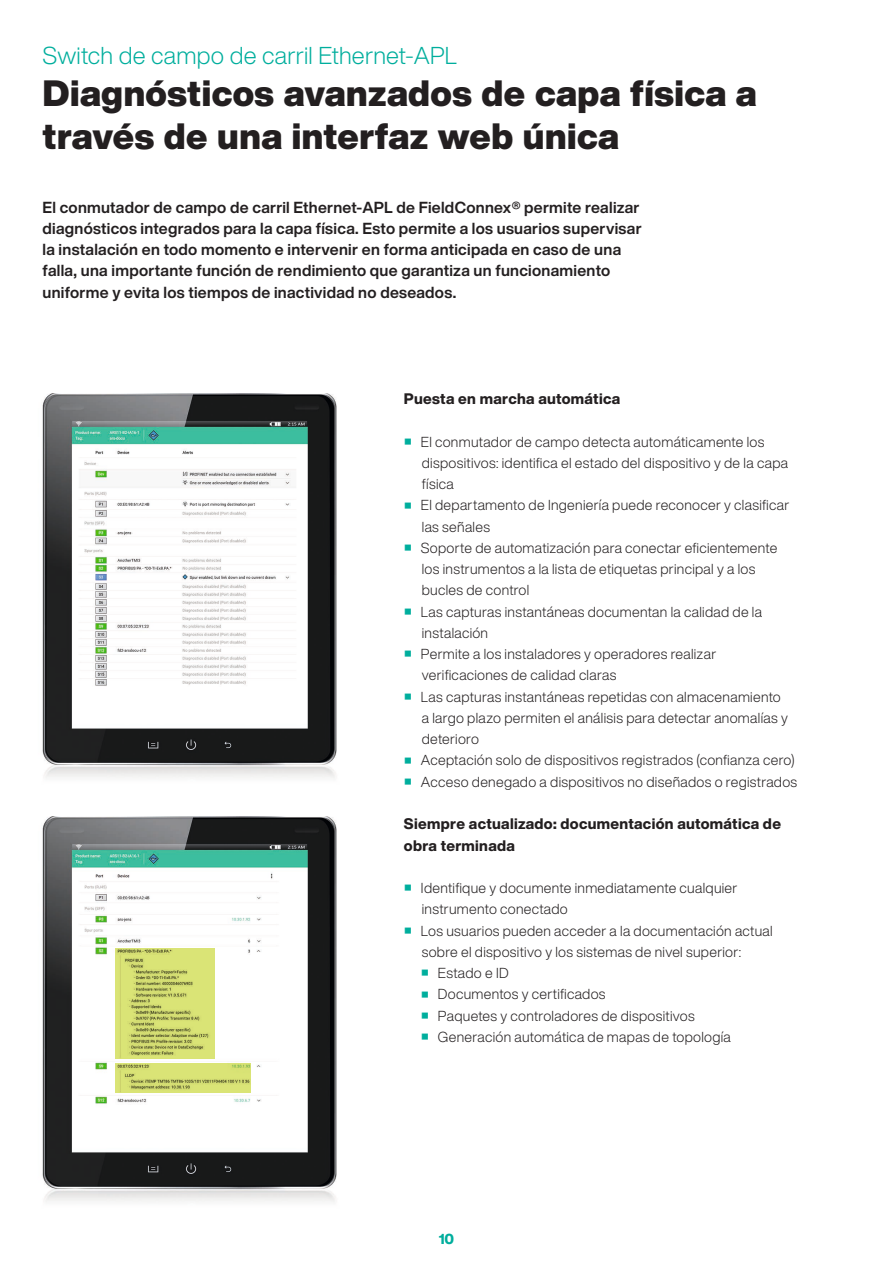
<style>
.page{position:relative;width:893px;height:1263px;background:#fff}
.page>*{position:absolute;margin:0;border:0;box-sizing:border-box;transform-origin:0 0}
.Headline_24_pt__Standard{font:900 36px/42.5px "Helvetica Now Display";letter-spacing:.01em;color:#231f20}
.Headline_24_pt__Standard-2{font:300 24px "Helvetica Now Display";letter-spacing:.01em;color:#00ae9d}
.Introtext__10_5_pt__Schwarz{font:700 15.75px/21.3px "Helvetica Now Display";letter-spacing:.02em;color:#231f20}
.Subhead_10_pt__Schwarz{font:800 15px/21.3px "Helvetica Now Display";letter-spacing:.02em;color:#231f20}
.t1{font:300 14.25px/21.3px "Helvetica Now Display";letter-spacing:.02em;color:#231f20}
.t2{font:800 14.25px "Helvetica Now Display";color:#00ae9d}
</style>
<div class="page">
<img style="left:42px;top:393px;width:295px;height:385px">
<img style="left:42px;top:816px;width:295px;height:386px">
<svg style="left:115px;top:948px;width:100px;height:111px;background:#c9d26c"></svg>
<svg style="left:115px;top:1063px;width:136px;height:30px;background:#cdd66f"></svg>
<p class="Headline_24_pt__Standard-2" style="left:43px;top:39px;width:416px">Switch de campo de carril Ethernet-APL</p>
<p class="Headline_24_pt__Standard" style="left:43px;top:72px;width:716px">Diagnósticos avanzados de capa física a través de una interfaz web única</p>
<p class="Introtext__10_5_pt__Schwarz" style="left:43px;top:196px;width:601px">El conmutador de campo de carril Ethernet-APL de FieldConnex® permite realizar diagnósticos integrados para la capa física. Esto permite a los usuarios supervisar la instalación en todo momento e intervenir en forma anticipada en caso de una falla, una importante función de rendimiento que garantiza un funcionamiento uniforme y evita los tiempos de inactividad no deseados.</p>
<p class="Subhead_10_pt__Schwarz" style="left:404px;top:388px;width:218px">Puesta en marcha automática</p>
<p class="t1" style="left:422px;top:431px;width:368px;text-indent:-17px"><sup>■</sup> El conmutador de campo detecta automáticamente los dispositivos: identifica el estado del dispositivo y de la capa física</p>
<p class="t1" style="left:422px;top:494px;width:369px;text-indent:-17px"><sup>■</sup> El departamento de Ingeniería puede reconocer y clasificar las señales</p>
<p class="t1" style="left:422px;top:537px;width:357px;text-indent:-17px"><sup>■</sup> Soporte de automatización para conectar eficientemente los instrumentos a la lista de etiquetas principal y a los bucles de control</p>
<p class="t1" style="left:422px;top:601px;width:342px;text-indent:-17px"><sup>■</sup> Las capturas instantáneas documentan la calidad de la instalación</p>
<p class="t1" style="left:422px;top:643px;width:296px;text-indent:-17px"><sup>■</sup> Permite a los instaladores y operadores realizar verificaciones de calidad claras</p>
<p class="t1" style="left:422px;top:686px;width:368px;text-indent:-17px"><sup>■</sup> Las capturas instantáneas repetidas con almacenamiento a largo plazo permiten el análisis para detectar anomalías y deterioro</p>
<p class="t1" style="left:405px;top:750px;width:391px"><sup>■</sup> Aceptación solo de dispositivos registrados (confianza cero)</p>
<p class="t1" style="left:405px;top:771px;width:394px"><sup>■</sup> Acceso denegado a dispositivos no diseñados o registrados</p>
<p class="Subhead_10_pt__Schwarz" style="left:404px;top:813px;width:379px">Siempre actualizado: documentación automática de obra terminada</p>
<p class="t1" style="left:422px;top:877px;width:317px;text-indent:-17px"><sup>■</sup> Identifique y documente inmediatamente cualquier instrumento conectado</p>
<p class="t1" style="left:422px;top:920px;width:352px;text-indent:-17px"><sup>■</sup> Los usuarios pueden acceder a la documentación actual sobre el dispositivo y los sistemas de nivel superior:</p>
<p class="t1" style="left:422px;top:962px;width:88px"><sup>■</sup> Estado e ID</p>
<p class="t1" style="left:422px;top:983px;width:185px"><sup>■</sup> Documentos y certificados</p>
<p class="t1" style="left:422px;top:1005px;width:274px"><sup>■</sup> Paquetes y controladores de dispositivos</p>
<p class="t1" style="left:422px;top:1026px;width:311px"><sup>■</sup> Generación automática de mapas de topología</p>
<p class="t2" style="left:439px;top:1229px;width:17px">10</p>
</div>
